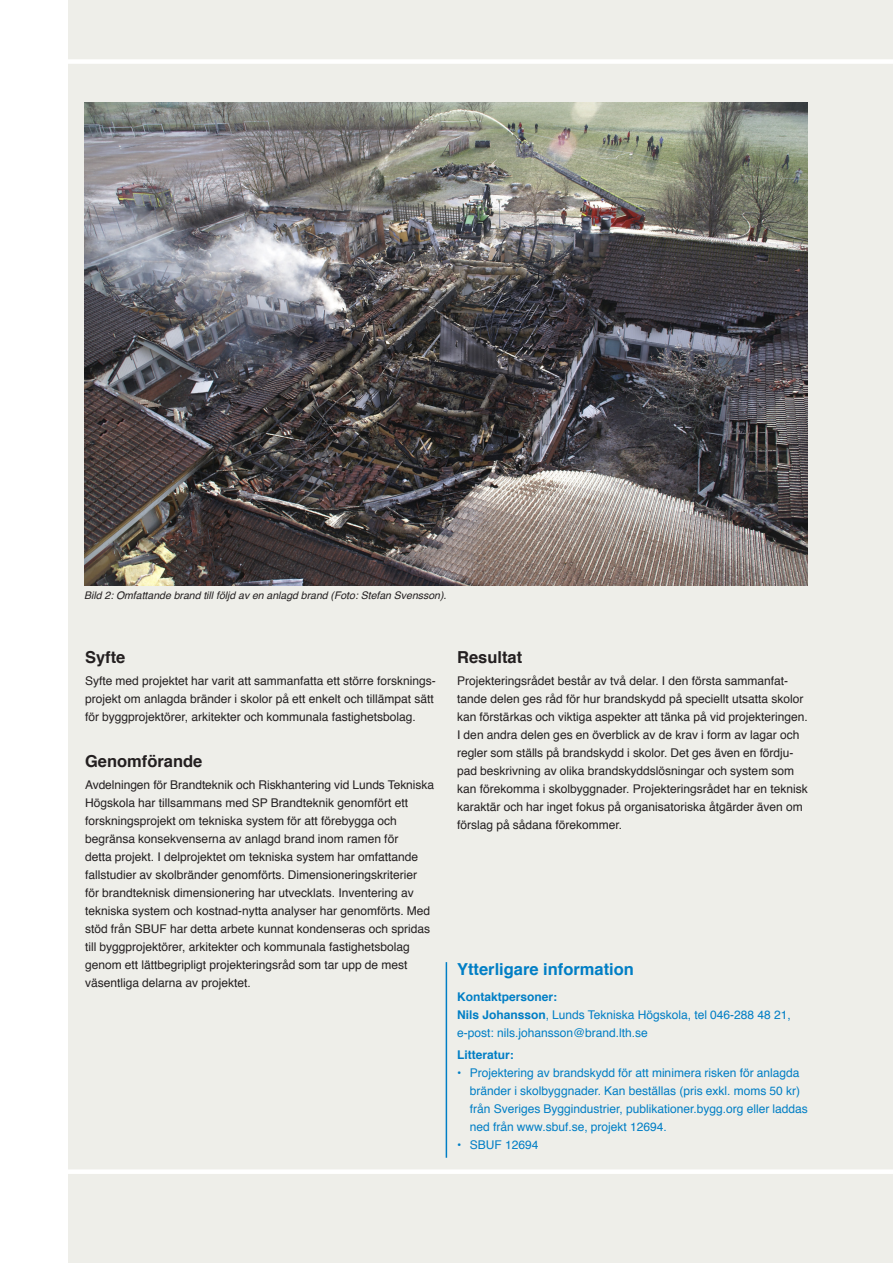
<style>
.page{position:relative;width:893px;height:1263px;background:#fff}
.page>*{position:absolute;margin:0;border:0;box-sizing:border-box;transform-origin:0 0}
.Mellanrubbe{font:700 16.5px "Helvetica";color:#231f20}
.Mellanrubbe-2{font:700 16.5px "Helvetica";color:#007ec5}
.Brödtext{font:12px/18px "Helvetica";color:#231f20}
.Kontakt_o_Litteratur{font:12px/18px "Helvetica";color:#007ec5}
.Kontakt_o_Litteratur-2{font:700 12px "Helvetica";color:#007ec5}
.Bildtext{font:italic 10.5px "Helvetica";color:#231f20}
.s1{font-weight:700}
</style>
<div class="page">
<div style="left:68px;top:0;width:825px;height:1263px;background:#eeeee9"></div>
<div style="left:66px;top:1169px;width:827px;height:5px;background:#fff"></div>
<div style="left:64px;top:59px;width:829px;height:5px;background:#fff"></div>
<hr style="left:446px;top:962px;width:1px;height:196px;background:#007ec5">
<img style="left:84px;top:102px;width:723px;height:484px">
<p class="Bildtext" style="left:84px;top:587px;width:364px">Bild 2: Omfattande brand till följd av en anlagd brand (Foto: Stefan Svensson).</p>
<p class="Mellanrubbe" style="left:85px;top:644px;width:42px">Syfte</p>
<p class="Brödtext" style="left:85px;top:672px;width:352px">Syfte med projektet har varit att sammanfatta ett större forsknings&shy;projekt om anlagda bränder i skolor på ett enkelt och tillämpat sätt för byggprojektörer, arkitekter och kommunala fastighetsbolag.</p>
<p class="Mellanrubbe" style="left:85px;top:747px;width:119px">Genomförande</p>
<p class="Brödtext" style="left:85px;top:776px;width:351px">Avdelningen för Brandteknik och Riskhantering vid Lunds Tekniska Högskola har tillsammans med SP Brandteknik genomfört ett forskningsprojekt om tekniska system för att förebygga och begränsa konsekvenserna av anlagd brand inom ramen för<br>detta projekt. I delprojektet om tekniska system har omfattande fallstudier av skolbränder genomförts. Dimensioneringskriterier för brandteknisk dimensionering har utvecklats. Inventering av tekniska system och kostnad-nytta analyser har genomförts. Med stöd från SBUF har detta arbete kunnat kondenseras och spridas till byggprojektörer, arkitekter och kommunala fastighetsbolag genom ett lättbegripligt projekteringsråd som tar upp de mest väsentliga delarna av projektet.</p>
<p class="Mellanrubbe" style="left:457px;top:644px;width:67px">Resultat</p>
<p class="Brödtext" style="left:457px;top:672px;width:352px">Projekteringsrådet består av två delar. I den första sammanfat&shy;tande delen ges råd för hur brandskydd på speciellt utsatta skolor kan förstärkas och viktiga aspekter att tänka på vid projekteringen.<br>I den andra delen ges en överblick av de krav i form av lagar och regler som ställs på brandskydd i skolor. Det ges även en fördju&shy;pad beskrivning av olika brandskyddslösningar och system som kan förekomma i skolbyggnader. Projekteringsrådet har en teknisk karaktär och har inget fokus på organisatoriska åtgärder även om förslag på sådana förekommer.</p>
<p class="Mellanrubbe-2" style="left:457px;top:955px;width:178px">Ytterligare information</p>
<p class="Kontakt_o_Litteratur-2" style="left:457px;top:987px;width:102px">Kontaktpersoner:</p>
<p class="Kontakt_o_Litteratur" style="left:457px;top:1006px;width:335px"><span class="s1">Nils Johansson</span>, Lunds Tekniska Högskola, tel 046-288 48 21, e-post: nils.johansson@brand.lth.se</p>
<p class="Kontakt_o_Litteratur-2" style="left:457px;top:1045px;width:58px">Litteratur:</p>
<p class="Kontakt_o_Litteratur" style="left:470px;top:1064px;width:340px;text-indent:-13px">• Projektering av brandskydd för att minimera risken för anlagda bränder i skolbyggnader. Kan beställas (pris exkl. moms 50 kr) från Sveriges Byggindustrier, publikationer.bygg.org eller laddas ned från www.sbuf.se, projekt 12694.</p>
<p class="Kontakt_o_Litteratur" style="left:457px;top:1136px;width:83px">• SBUF 12694</p>
</div>
